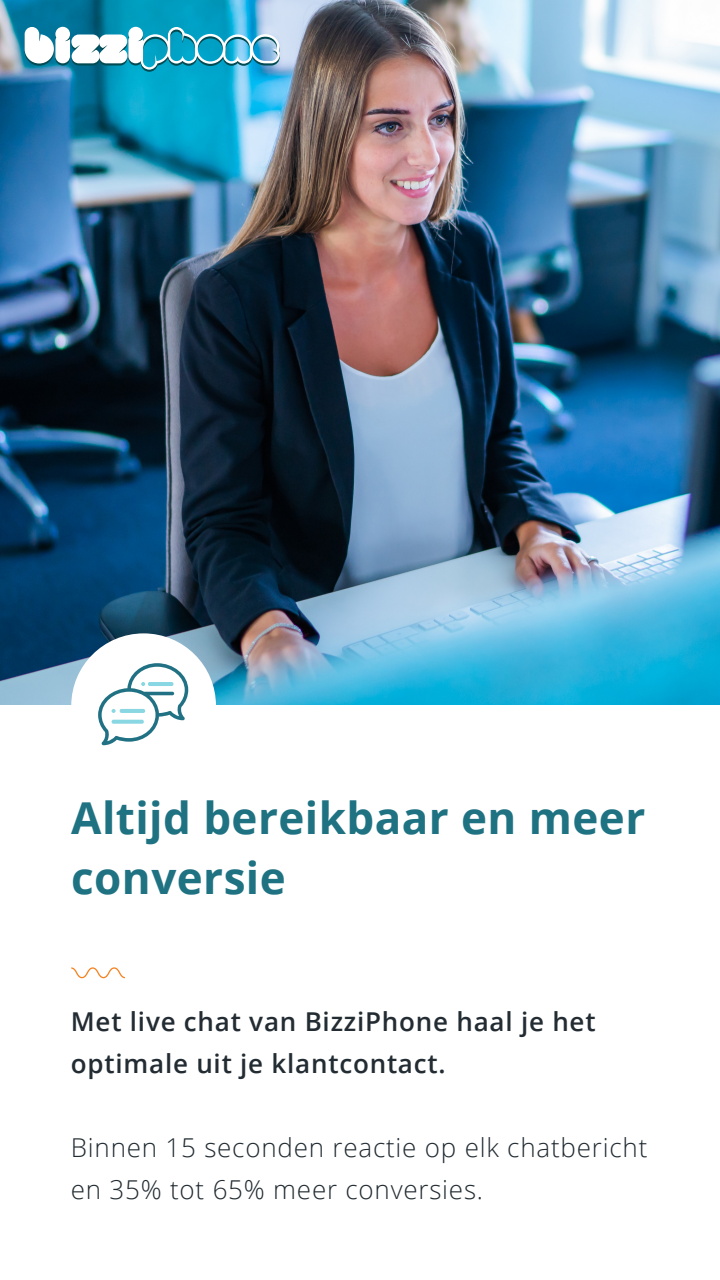
<style>
.page{position:relative;width:720px;height:1280px;background:#fff}
.page>*{position:absolute;margin:0;border:0;box-sizing:border-box;transform-origin:0 0}
.t1{font:700 44px/60px "Open Sans";letter-spacing:.01em;color:#1e7282}
.t2{font:300 26px "Open Sans";letter-spacing:.03em;color:#222c32}
.t3{font:600 26px/42px "Open Sans";letter-spacing:.03em;color:#222c32}
</style>
<div class="page">
<img style="left:0;top:0;width:720px;height:704px">
<div style="left:71px;top:633px;width:145px;height:145px;background:#fff;border-radius:50%"></div>
<svg style="left:71px;top:967px;width:54px;height:11px"></svg>
<img style="left:25px;top:27px;width:255px;height:45px">
<svg style="left:98px;top:663px;width:90px;height:82px"></svg>
<hr style="left:120px;top:709px;width:25px;height:4px;background:#88d7e2;border-radius:2px">
<svg style="left:112px;top:720px;width:32px;height:4px"></svg>
<hr style="left:148px;top:682px;width:25px;height:4px;background:#88d7e2;border-radius:2px">
<p class="t1" style="left:71px;top:787px;width:576px">Altijd bereikbaar en meer conversie</p>
<p class="t3" style="left:71px;top:1000px;width:526px">Met live chat van BizziPhone haal je het optimale uit je klantcontact.</p>
<p class="t2" style="left:71px;top:1130px;width:578px">Binnen 15 seconden reactie op elk chatbericht</p>
<p class="t2" style="left:71px;top:1172px;width:414px">en 35% tot 65% meer conversies.</p>
</div>
